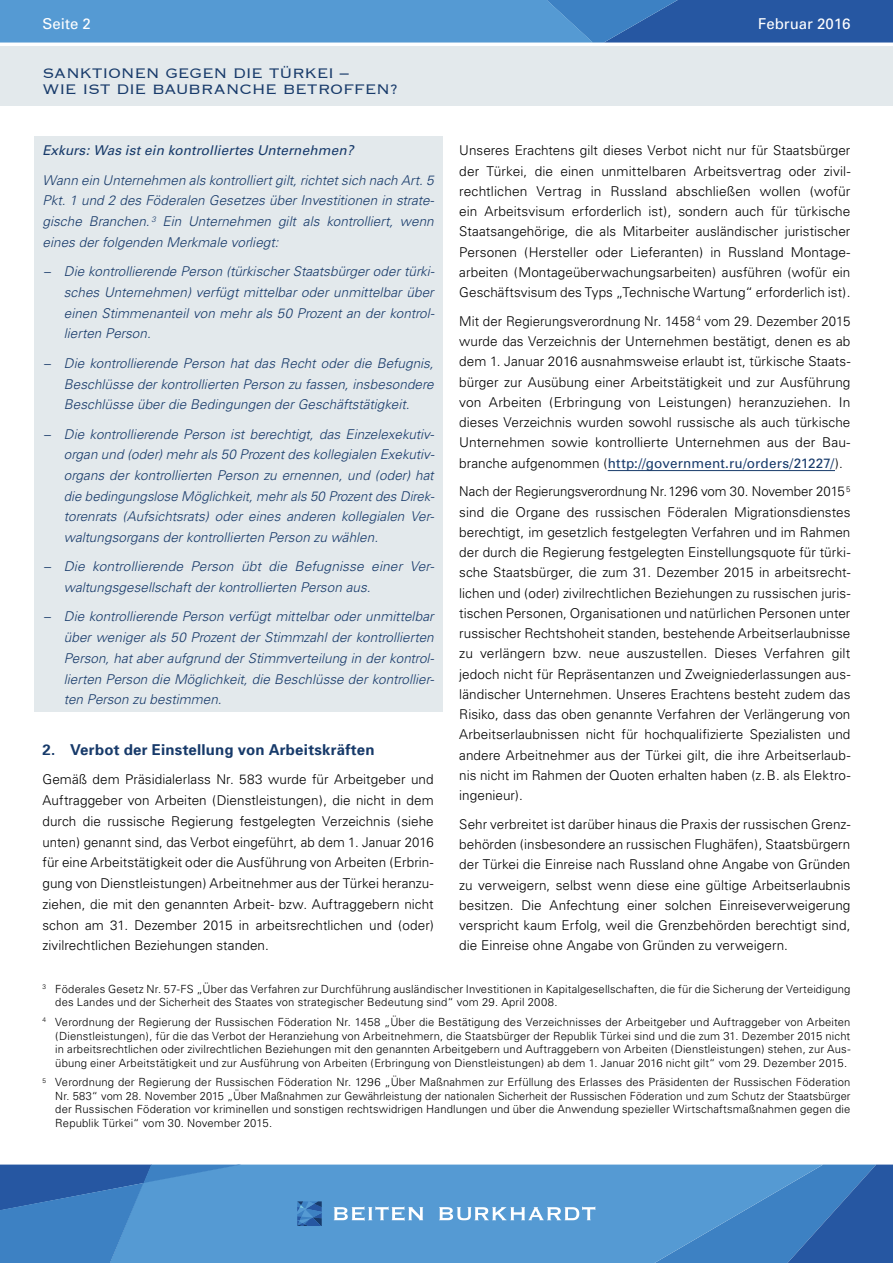
<style>
.page{position:relative;width:893px;height:1263px;background:#fff}
.page>*{position:absolute;margin:0;border:0;box-sizing:border-box;transform-origin:0 0}
.t1{font:300 18px/15.8px "Copperplate";letter-spacing:-.025em;color:#173a6a}
.t2{font:700 15px "Univers";letter-spacing:.015em;color:#173a6a}
.t3{font:15px "Univers";color:#fff}
.t4{font:300 13.5px/20.2px "Univers";letter-spacing:.005em;color:#000;text-align:justify}
.t5{font:italic 300 13.5px/20.7px "Univers";letter-spacing:.005em;color:#173a6a;text-align:justify}
.t6{font:italic 13.5px "Univers";letter-spacing:.01em;color:#173a6a}
.t7{font:300 11.25px/13.5px "Univers";letter-spacing:.01em;color:#000;text-align:justify}
.s1{font-weight:400;color:#173a6a}
</style>
<div class="page">
<div style="left:0;top:46px;width:893px;height:60px;background:#e3e9ec"></div>
<svg style="left:0;top:0;width:893px;height:43px;background:#4786c4"></svg>
<svg style="left:823px;top:1164px;width:70px;height:99px;background:#2c61aa"></svg>
<svg style="left:241px;top:1164px;width:582px;height:99px;background:#5296d0"></svg>
<svg style="left:0;top:1164px;width:241px;height:99px;background:#4384c3"></svg>
<svg style="left:334px;top:1206px;width:89px;height:15px"></svg>
<svg style="left:297px;top:1201px;width:25px;height:25px"></svg>
<svg style="left:439px;top:1206px;width:156px;height:14px"></svg>
<div style="left:34px;top:137px;width:408px;height:575px;background:#e3e9ec"></div>
<hr style="left:608px;top:470px;width:227px;height:1px;background:#173a6a">
<p class="t3" style="left:43px;top:14px;width:50px">Seite 2</p>
<p class="t3" style="left:758px;top:14px;width:94px">Februar 2016</p>
<h1 class="t1" style="left:43px;top:64px;width:357px">SANKTIONEN GEGEN DIE TÜRKEI –<br>WIE IST DIE BAUBRANCHE BETROFFEN?</h1>
<p class="t4" style="left:459px;top:140px;width:393px">Unseres Erachtens gilt dieses Verbot nicht nur für Staatsbürger der Türkei, die einen unmittelbaren Arbeitsvertrag oder zivil&shy;rechtlichen Vertrag in Russland abschließen wollen (wofür ein Arbeitsvisum erforderlich ist), sondern auch für türkische Staatsangehörige, die als Mitarbeiter ausländischer juristischer Personen (Hersteller oder Lieferanten) in Russland Montage&shy;arbeiten (Montageüberwachungsarbeiten) ausführen (wofür ein Geschäftsvisum des Typs „Technische Wartung“ erforderlich ist).</p>
<p class="t4" style="left:459px;top:311px;width:393px">Mit der Regierungsverordnung Nr. 1458 <sup>4</sup> vom 29. Dezember 2015 wurde das Verzeichnis der Unternehmen bestätigt, denen es ab dem 1. Januar 2016 ausnahmsweise erlaubt ist, türkische Staats&shy;bürger zur Ausübung einer Arbeitstätigkeit und zur Ausführung von Arbeiten (Erbringung von Leistungen) heranzuziehen. In dieses Verzeichnis wurden sowohl russische als auch türkische Unternehmen sowie kontrollierte Unternehmen aus der Bau&shy;branche aufgenommen (<span class="s1">http://government.ru/orders/21227/</span>).</p>
<p class="t4" style="left:459px;top:481px;width:393px">Nach der Regierungsverordnung Nr.1296 vom 30. November 2015 <sup>5 </sup>sind die Organe des russischen Föderalen Migrationsdienstes berechtigt, im gesetzlich festgelegten Verfahren und im Rahmen der durch die Regierung festgelegten Einstellungsquote für türki&shy;sche Staatsbürger, die zum 31. Dezember 2015 in arbeitsrecht&shy;lichen und (oder) zivilrechtlichen Beziehungen zu russischen juris&shy;tischen Personen, Organisationen und natürlichen Personen unter russischer Rechtshoheit standen, bestehende Arbeitserlaubnisse zu verlängern bzw. neue auszustellen. Dieses Verfahren gilt jedoch nicht für Repräsentanzen und Zweigniederlassungen aus&shy;ländischer Unternehmen. Unseres Erachtens besteht zudem das Risiko, dass das oben genannte Verfahren der Verlängerung von Arbeitserlaubnissen nicht für hochqualifizierte Spezialisten und andere Arbeitnehmer aus der Türkei gilt, die ihre Arbeitserlaub&shy;nis nicht im Rahmen der Quoten erhalten haben (z.B. als Elektro&shy;ingenieur).</p>
<p class="t4" style="left:459px;top:814px;width:393px">Sehr verbreitet ist darüber hinaus die Praxis der russischen Grenz&shy;behörden (insbesondere an russischen Flughäfen), Staatsbürgern der Türkei die Einreise nach Russland ohne Angabe von Gründen zu verweigern, selbst wenn diese eine gültige Arbeitserlaubnis besitzen. Die Anfechtung einer solchen Einreiseverweigerung verspricht kaum Erfolg, weil die Grenzbehörden berechtigt sind, die Einreise ohne Angabe von Gründen zu verweigern.</p>
<p class="t7" style="left:55px;top:982px;width:797px;text-indent:-13px"><sup>3</sup> Föderales Gesetz Nr. 57-FS „Über das Verfahren zur Durchführung ausländischer Investitionen in Kapitalgesellschaften, die für die Sicherung der Verteidigung des Landes und der Sicherheit des Staates von strategischer Bedeutung sind“ vom 29. April 2008.</p>
<p class="t7" style="left:55px;top:1015px;width:797px;text-indent:-13px"><sup>4</sup> Verordnung der Regierung der Russischen Föderation Nr. 1458 „Über die Bestätigung des Verzeichnisses der Arbeitgeber und Auftraggeber von Arbeiten (Dienstleistungen), für die das Verbot der Heranziehung von Arbeitnehmern, die Staatsbürger der Republik Türkei sind und die zum 31. Dezember 2015 nicht in arbeitsrechtlichen oder zivilrechtlichen Beziehungen mit den genannten Arbeitgebern und Auftraggebern von Arbeiten (Dienstleistungen) stehen, zur Aus&shy;übung einer Arbeitstätigkeit und zur Ausführung von Arbeiten (Erbringung von Dienstleistungen) ab dem 1. Januar 2016 nicht gilt“ vom 29. Dezember 2015.</p>
<p class="t7" style="left:55px;top:1076px;width:797px;text-indent:-13px"><sup>5</sup> Verordnung der Regierung der Russischen Föderation Nr. 1296 „Über Maßnahmen zur Erfüllung des Erlasses des Präsidenten der Russischen Föderation Nr. 583“ vom 28. November 2015 „Über Maßnahmen zur Gewährleistung der nationalen Sicherheit der Russischen Föderation und zum Schutz der Staatsbürger der Russischen Föderation vor kriminellen und sonstigen rechtswidrigen Handlungen und über die Anwendung spezieller Wirtschaftsmaßnahmen gegen die Republik Türkei“ vom 30. November 2015.</p>
<p class="t6" style="left:43px;top:143px;width:312px">Exkurs: Was ist ein kontrolliertes Unternehmen?</p>
<p class="t5" style="left:43px;top:170px;width:393px">Wann ein Unternehmen als kontrolliert gilt, richtet sich nach Art. 5<br>Pkt. 1 und 2 des Föderalen Gesetzes über Investitionen in strate&shy;gische Branchen. <sup>3</sup> Ein Unternehmen gilt als kontrolliert, wenn eines der folgenden Merkmale vorliegt:</p>
<p class="t5" style="left:64px;top:261px;width:372px;text-indent:-21px">− Die kontrollierende Person (türkischer Staatsbürger oder türki&shy;sches Unternehmen) verfügt mittelbar oder unmittelbar über einen Stimmenanteil von mehr als 50 Prozent an der kontrol&shy;lierten Person.</p>
<p class="t5" style="left:64px;top:353px;width:371px;text-indent:-21px">− Die kontrollierende Person hat das Recht oder die Befugnis, Beschlüsse der kontrollierten Person zu fassen, insbesondere Beschlüsse über die Bedingungen der Geschäftstätigkeit.</p>
<p class="t5" style="left:64px;top:423px;width:372px;text-align:left;text-indent:-21px">− Die kontrollierende Person ist berechtigt, das Einzelexekutiv&shy;organ und (oder) mehr als 50 Prozent des kollegialen Exekutiv&shy;organs der kontrollierten Person zu ernennen, und (oder) hat die bedingungslose Möglichkeit, mehr als 50 Prozent des Direk-- torenrats (Aufsichtsrats) oder eines anderen kollegialen Ver&shy;waltungsorgans der kontrollierten Person zu wählen.</p>
<p class="t5" style="left:64px;top:556px;width:372px;text-indent:-21px">− Die kontrollierende Person übt die Befugnisse einer Ver&shy;waltungsgesellschaft der kontrollierten Person aus.</p>
<p class="t5" style="left:64px;top:606px;width:372px;text-indent:-21px">− Die kontrollierende Person verfügt mittelbar oder unmittelbar über weniger als 50 Prozent der Stimmzahl der kontrollierten Person, hat aber aufgrund der Stimmverteilung in der kontrol&shy;lierten Person die Möglichkeit, die Beschlüsse der kontrollier&shy;ten Person zu bestimmen.</p>
<p class="t2" style="left:43px;top:740px;width:334px">2. Verbot der Einstellung von Arbeitskräften</p>
<p class="t4" style="left:43px;top:769px;width:393px;line-height:20.7px">Gemäß dem Präsidialerlass Nr. 583 wurde für Arbeitgeber und Auftraggeber von Arbeiten (Dienstleistungen), die nicht in dem durch die russische Regierung festgelegten Verzeichnis (siehe unten) genannt sind, das Verbot eingeführt, ab dem 1. Januar 2016 für eine Arbeitstätigkeit oder die Ausführung von Arbeiten (Erbrin&shy;gung von Dienstleistungen) Arbeitnehmer aus der Türkei heranzu&shy;ziehen, die mit den genannten Arbeit- bzw. Auftraggebern nicht schon am 31. Dezember 2015 in arbeitsrechtlichen und (oder) zivilrechtlichen Beziehungen standen.</p>
</div>
